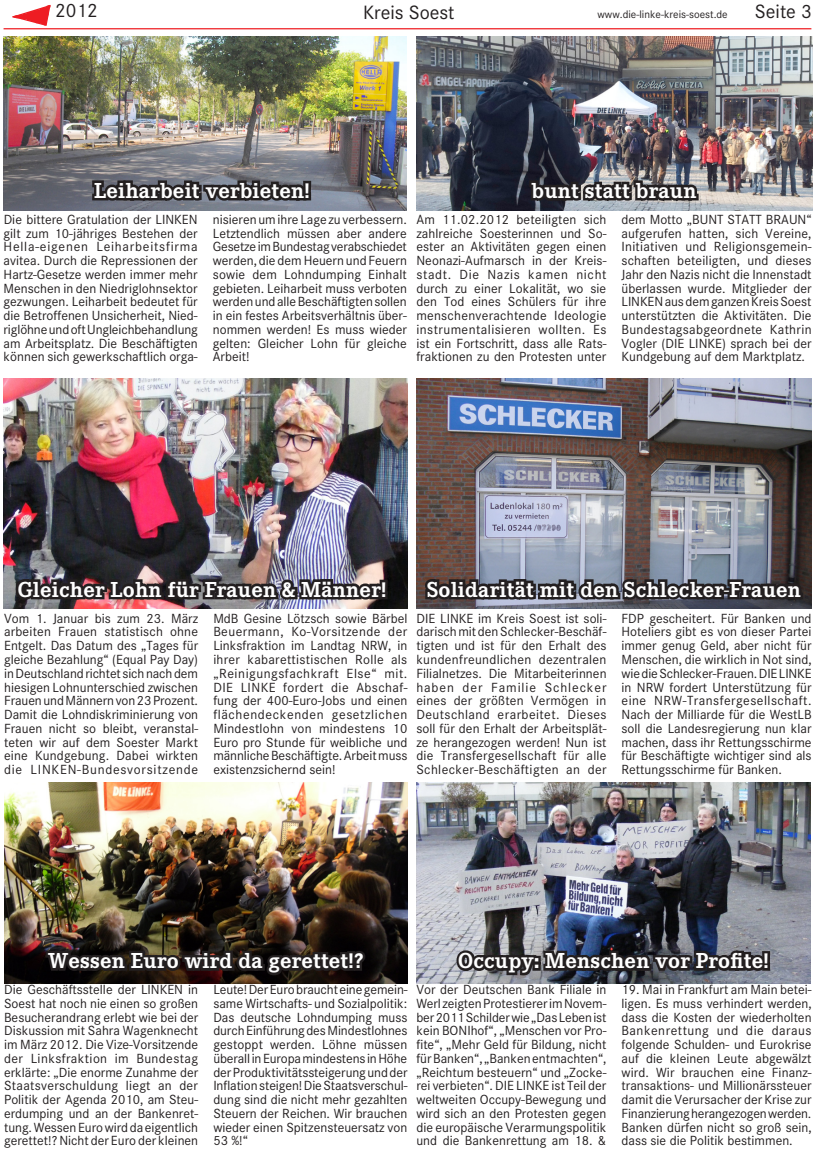
<style>
.page{position:relative;width:815px;height:1152px;background:#fff}
.page>*{position:absolute;margin:0;border:0;box-sizing:border-box;transform-origin:0 0}
.t1{font:700 22.5px "Corporate E";letter-spacing:.01em;color:#fff}
.t2{font:20px "Corporate S";color:#231f20}
.t3{font:13.75px/13.8px "Corporate S";color:#231f20;text-align:justify}
.t4{font:11.25px "Corporate S";color:#231f20}
</style>
<div class="page">
<hr style="left:4px;top:28px;width:807px;height:1px;background:#ee1d23">
<svg style="left:12px;top:5px;width:39px;height:21px"></svg>
<img style="left:4px;top:37px;width:403px;height:173px">
<img style="left:417px;top:37px;width:395px;height:173px">
<img style="left:4px;top:782px;width:403px;height:201px">
<img style="left:417px;top:782px;width:393px;height:201px">
<img style="left:454px;top:923px;width:314px;height:61px">
<div style="left:762px;top:951px;width:8px;height:15px;border:5px solid #231f20"></div>
<div style="left:762px;top:963px;width:8px;height:7px;border:5px solid #231f20"></div>
<svg style="left:43px;top:931px;width:326px;height:53px;background:#241c16"></svg>
<svg style="left:90px;top:178px;width:219px;height:33px;background:#4e4f56"></svg>
<div style="left:303px;top:181px;width:8px;height:15px;border:5px solid #231f20"></div>
<div style="left:303px;top:193px;width:8px;height:7px;border:5px solid #231f20"></div>
<img style="left:416px;top:379px;width:396px;height:230px">
<img style="left:4px;top:379px;width:403px;height:230px">
<svg style="left:527px;top:175px;width:174px;height:34px;background:#58585d"></svg>
<svg style="left:422px;top:573px;width:384px;height:35px;background:#4b4a52"></svg>
<img style="left:12px;top:552px;width:374px;height:57px">
<div style="left:380px;top:579px;width:8px;height:16px;border:5px solid #231f20"></div>
<div style="left:380px;top:591px;width:8px;height:8px;border:5px solid #231f20"></div>
<h2 class="t2" style="left:55px;top:-1px;width:44px">2012</h2>
<h2 class="t2" style="left:363px;top:1px;width:93px">Kreis Soest</h2>
<h2 class="t2" style="left:755px;top:0;width:58px">Seite 3</h2>
<p class="t4" style="left:598px;top:8px;width:132px">www.die-linke-kreis-soest.de</p>
<h1 class="t1" style="left:94px;top:178px;width:217px">Leiharbeit verbieten!</h1>
<h1 class="t1" style="left:532px;top:178px;width:166px">bunt statt braun</h1>
<p class="t3" style="left:4px;top:212px;width:196px">Die bittere Gratulation der LINKEN gilt zum 10-jähriges Bestehen der Hella-eigenen Leiharbeitsfirma avitea. Durch die Repressionen der Hartz-Gesetze werden immer mehr Menschen in den Niedriglohnsektor gezwungen. Leiharbeit bedeutet für die Betroffenen Unsicherheit, Nied&shy;riglöhne und oft Ungleichbehandlung am Arbeitsplatz. Die Beschäftigten können sich gewerkschaftlich orga-</p>
<p class="t3" style="left:213px;top:212px;width:196px">nisieren um ihre Lage zu verbessern.<br>Letztendlich müssen aber andere Gesetze im Bundestag verabschiedet werden, die dem Heuern und Feuern sowie dem Lohndumping Einhalt gebieten. Leiharbeit muss verboten werden und alle Beschäftigten sollen in ein festes Arbeitsverhältnis über&shy;nommen werden! Es muss wieder gelten: Gleicher Lohn für gleiche Arbeit!</p>
<p class="t3" style="left:416px;top:212px;width:192px">Am 11.02.2012 beteiligten sich zahlreiche Soesterinnen und So&shy;ester an Aktivitäten gegen einen Neonazi-Aufmarsch in der Kreis&shy;stadt. Die Nazis kamen nicht durch zu einer Lokalität, wo sie den Tod eines Schülers für ihre menschenverachtende Ideologie instrumentalisieren wollten. Es ist ein Fortschritt, dass alle Rats&shy;fraktionen zu den Protesten unter</p>
<p class="t3" style="left:622px;top:212px;width:192px">dem Motto „BUNT STATT BRAUN“ aufgerufen hatten, sich Vereine, Initiativen und Religionsgemein&shy;schaften beteiligten, und dieses Jahr den Nazis nicht die Innenstadt überlassen wurde. Mitglieder der LINKEN aus dem ganzen Kreis Soest unterstützten die Aktivitäten. Die Bundestagsabgeordnete Kathrin Vogler (DIE LINKE) sprach bei der Kundgebung auf dem Marktplatz.</p>
<h1 class="t1" style="left:18px;top:576px;width:370px">Gleicher Lohn für Frauen &amp; Männer!</h1>
<h1 class="t1" style="left:427px;top:576px;width:375px">Solidarität mit den Schlecker-Frauen</h1>
<p class="t3" style="left:4px;top:611px;width:196px">Vom 1. Januar bis zum 23. März arbeiten Frauen statistisch ohne Entgelt. Das Datum des „Tages für gleiche Bezahlung“ (Equal Pay Day) in Deutschland richtet sich nach dem hiesigen Lohnunterschied zwischen Frauen und Männern von 23 Prozent.<br>Damit die Lohndiskriminierung von Frauen nicht so bleibt, veranstal&shy;teten wir auf dem Soester Markt eine Kundgebung. Dabei wirkten die LINKEN-Bundesvorsitzende</p>
<p class="t3" style="left:213px;top:611px;width:196px">MdB Gesine Lötzsch sowie Bärbel Beuermann, Ko-Vorsitzende der Linksfraktion im Landtag NRW, in ihrer kabarettistischen Rolle als „Reinigungsfachkraft Else“ mit.<br>DIE LINKE fordert die Abschaf&shy;fung der 400-Euro-Jobs und einen flächendeckenden gesetzlichen Mindestlohn von mindestens 10<br>Euro pro Stunde für weibliche und männliche Beschäftigte. Arbeit muss existenzsichernd sein!</p>
<p class="t3" style="left:416px;top:611px;width:192px">DIE LINKE im Kreis Soest ist soli&shy;darisch mit den Schlecker-Beschäf&shy;tigten und ist für den Erhalt des kundenfreundlichen dezentralen Filialnetzes. Die Mitarbeiterinnen haben der Familie Schlecker eines der größten Vermögen in Deutschland erarbeitet. Dieses soll für den Erhalt der Arbeitsplät&shy;ze herangezogen werden! Nun ist die Transfergesellschaft für alle Schlecker-Beschäftigten an der</p>
<p class="t3" style="left:622px;top:611px;width:192px">FDP gescheitert. Für Banken und Hoteliers gibt es von dieser Partei immer genug Geld, aber nicht für Menschen, die wirklich in Not sind, wie die Schlecker-Frauen. DIE LINKE in NRW fordert Unterstützung für eine NRW-Transfergesellschaft.<br>Nach der Milliarde für die WestLB soll die Landesregierung nun klar machen, dass ihr Rettungsschirme für Beschäftigte wichtiger sind als Rettungsschirme für Banken.</p>
<h1 class="t1" style="left:48px;top:948px;width:317px">Wessen Euro wird da gerettet!?</h1>
<h1 class="t1" style="left:458px;top:948px;width:312px">Occupy: Menschen vor Profite!</h1>
<p class="t3" style="left:4px;top:982px;width:196px">Die Geschäftsstelle der LINKEN in Soest hat noch nie einen so großen Besucherandrang erlebt wie bei der Diskussion mit Sahra Wagenknecht im März 2012. Die Vize-Vorsitzende der Linksfraktion im Bundestag erklärte: „Die enorme Zunahme der Staatsverschuldung liegt an der Politik der Agenda 2010, am Steu&shy;erdumping und an der Bankenret&shy;tung. Wessen Euro wird da eigentlich gerettet!? Nicht der Euro der kleinen</p>
<p class="t3" style="left:213px;top:982px;width:196px">Leute! Der Euro braucht eine gemein&shy;same Wirtschafts- und Sozialpolitik:<br>Das deutsche Lohndumping muss durch Einführung des Mindestlohnes gestoppt werden. Löhne müssen überall in Europa mindestens in Höhe der Produktivitätssteigerung und der Inflation steigen! Die Staatsverschul&shy;dung sind die nicht mehr gezahlten Steuern der Reichen. Wir brauchen wieder einen Spitzensteuersatz von 53 %!“</p>
<p class="t3" style="left:416px;top:982px;width:192px">Vor der Deutschen Bank Filiale in Werl zeigten Protestierer im Novem&shy;ber 2011 Schilder wie „Das Leben ist kein BONIhof“, „Menschen vor Pro&shy;fite“, „Mehr Geld für Bildung, nicht für Banken“, „Banken entmachten“, „Reichtum besteuern“ und „Zocke&shy;rei verbieten“. DIE LINKE ist Teil der weltweiten Occupy-Bewegung und wird sich an den Protesten gegen die europäische Verarmungspolitik und die Bankenrettung am 18. &amp;</p>
<p class="t3" style="left:622px;top:982px;width:192px">19. Mai in Frankfurt am Main betei&shy;ligen. Es muss verhindert werden, dass die Kosten der wiederholten Bankenrettung und die daraus folgende Schulden- und Eurokrise auf die kleinen Leute abgewälzt wird. Wir brauchen eine Finanz&shy;transaktions- und Millionärssteuer damit die Verursacher der Krise zur Finanzierung herangezogen werden.<br>Banken dürfen nicht so groß sein, dass sie die Politik bestimmen.</p>
</div>
